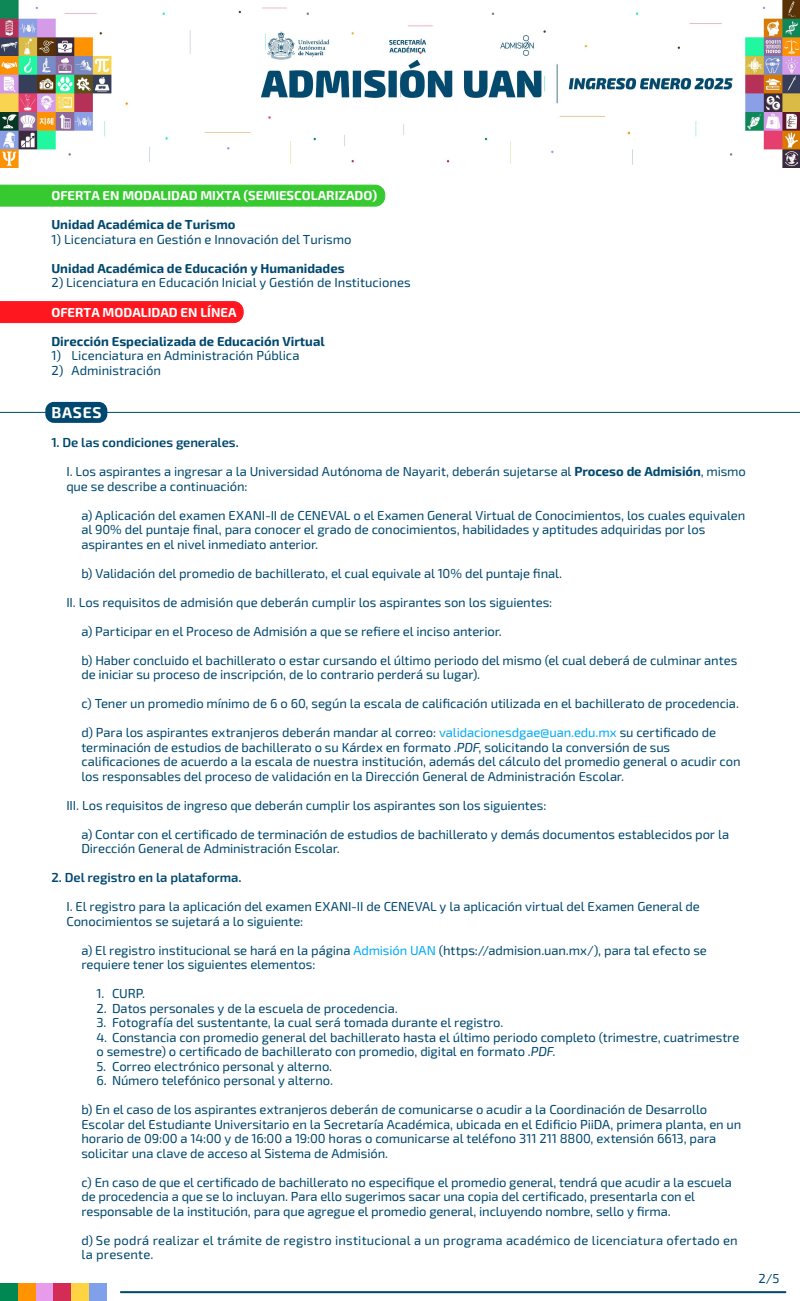
<style>
.page{position:relative;width:800px;height:1301px;background:#fff}
.page>*{position:absolute;margin:0;border:0;box-sizing:border-box;transform-origin:0 0}
.t1{font:700 15.5px "Exo 2";letter-spacing:.05em;color:#fff}
.t2{font:13px/14.5px "Exo 2";letter-spacing:-.01em;color:#00486f}
.t3{font:13px/14.5px "Exo 2";letter-spacing:.01em;color:#00486f}
.t4{font:700 13px "Exo 2";color:#00486f}
.t5{font:700 13px "Exo 2";color:#fff}
.t6{font:600 13px "Exo 2";letter-spacing:-.005em;color:#00486f}
.s1{font-weight:700}
.s2{color:#00abf8}
.s3{font-style:italic}
</style>
<div class="page">
<div style="left:89px;top:1283px;width:18px;height:17px;background:#80a0e9"></div>
<div style="left:18px;top:1283px;width:18px;height:17px;background:#ff9300"></div>
<div style="left:36px;top:1283px;width:17px;height:17px;background:#e79ceb"></div>
<div style="left:0;top:1283px;width:18px;height:17px;background:#008853"></div>
<div style="left:54px;top:1283px;width:17px;height:17px;background:#d32c56"></div>
<div style="left:71px;top:1283px;width:18px;height:17px;background:#ffd443"></div>
<hr style="left:121px;top:1291px;width:664px;height:2px;background:#00486f">
<img style="left:0;top:0;width:800px;height:167px">
<svg style="left:0;top:184px;width:386px;height:23px;background:#40cb3a"></svg>
<div style="left:0;top:301px;width:244px;height:22px;background:#ff171f"></div>
<div style="left:45px;top:402px;width:62px;height:21px;background:#00486f;border-radius:9px"></div>
<hr style="left:0;top:412px;width:800px;height:1px;background:#00486f">
<p class="t5" style="left:51px;top:187px;width:327px">OFERTA EN MODALIDAD MIXTA (SEMIESCOLARIZADO)</p>
<p class="t4" style="left:51px;top:216px;width:186px">Unidad Académica de Turismo</p>
<p class="t2" style="left:51px;top:232px;width:302px">1) Licenciatura en Gestión e Innovación del Turismo</p>
<p class="t4" style="left:51px;top:259px;width:295px">Unidad Académica de Educación y Humanidades</p>
<p class="t2" style="left:51px;top:275px;width:361px">2) Licenciatura en Educación Inicial y Gestión de Instituciones</p>
<p class="t5" style="left:51px;top:303px;width:187px">OFERTA MODALIDAD EN LÍNEA</p>
<p class="t4" style="left:51px;top:332px;width:275px">Dirección Especializada de Educación Virtual</p>
<p class="t2" style="left:51px;top:348px;width:250px">1) Licenciatura en Administración Pública</p>
<p class="t2" style="left:51px;top:362px;width:111px">2) Administración</p>
<p class="t1" style="left:51px;top:402px;width:52px">BASES</p>
<p class="t6" style="left:51px;top:433px;width:189px">1. De las condiciones generales.</p>
<p class="t2" style="left:66px;top:464px;width:681px">I. Los aspirantes a ingresar a la Universidad Autónoma de Nayarit, deberán sujetarse al <span class="s1">Proceso de Admisión</span>, mismo que se describe a continuación:</p>
<p class="t2" style="left:81px;top:507px;width:665px">a) Aplicación del examen EXANI-II de CENEVAL o el Examen General Virtual de Conocimientos, los cuales equivalen al 90% del puntaje final, para conocer el grado de conocimientos, habilidades y aptitudes adquiridas por los aspirantes en el nivel inmediato anterior.</p>
<p class="t2" style="left:81px;top:565px;width:482px">b) Validación del promedio de bachillerato, el cual equivale al 10% del puntaje final.</p>
<p class="t2" style="left:66px;top:594px;width:487px">II. Los requisitos de admisión que deberán cumplir los aspirantes son los siguientes:</p>
<p class="t2" style="left:81px;top:623px;width:422px">a) Participar en el Proceso de Admisión a que se refiere el inciso anterior.</p>
<p class="t2" style="left:81px;top:652px;width:657px">b) Haber concluido el bachillerato o estar cursando el último periodo del mismo (el cual deberá de culminar antes de iniciar su proceso de inscripción, de lo contrario perderá su lugar).</p>
<p class="t2" style="left:81px;top:696px;width:659px">c) Tener un promedio mínimo de 6 o 60, según la escala de calificación utilizada en el bachillerato de procedencia.</p>
<p class="t2" style="left:81px;top:725px;width:661px">d) Para los aspirantes extranjeros deberán mandar al correo: <span class="s2">validacionesdgae@uan.edu.mx</span> su certificado de terminación de estudios de bachillerato o su Kárdex en formato <span class="s3">.PDF</span>, solicitando la conversión de sus calificaciones de acuerdo a la escala de nuestra institución, además del cálculo del promedio general o acudir con los responsables del proceso de validación en la Dirección General de Administración Escolar.</p>
<p class="t2" style="left:66px;top:797px;width:482px">III. Los requisitos de ingreso que deberán cumplir los aspirantes son los siguientes:</p>
<p class="t2" style="left:81px;top:826px;width:649px">a) Contar con el certificado de terminación de estudios de bachillerato y demás documentos establecidos por la<br>Dirección General de Administración Escolar.</p>
<p class="t6" style="left:51px;top:868px;width:192px">2. Del registro en la plataforma.</p>
<p class="t2" style="left:66px;top:899px;width:635px">I. El registro para la aplicación del examen EXANI-II de CENEVAL y la aplicación virtual del Examen General de<br>Conocimientos se sujetará a lo siguiente:</p>
<p class="t2" style="left:81px;top:942px;width:627px">a) El registro institucional se hará en la página <span class="s2">Admisión UAN</span> (https://admision.uan.mx/), para tal efecto se requiere tener los siguientes elementos:</p>
<p class="t2" style="left:96px;top:986px;width:50px">1. CURP.</p>
<p class="t2" style="left:96px;top:1000px;width:303px">2. Datos personales y de la escuela de procedencia.</p>
<p class="t2" style="left:96px;top:1015px;width:409px">3. Fotografía del sustentante, la cual será tomada durante el registro.</p>
<p class="t2" style="left:96px;top:1029px;width:645px">4. Constancia con promedio general del bachillerato hasta el último periodo completo (trimestre, cuatrimestre o semestre) o certificado de bachillerato con promedio, digital en formato <span class="s3">.PDF</span>.</p>
<p class="t2" style="left:96px;top:1058px;width:237px">5. Correo electrónico personal y alterno.</p>
<p class="t2" style="left:96px;top:1073px;width:238px">6. Número telefónico personal y alterno.</p>
<p class="t2" style="left:81px;top:1102px;width:661px">b) En el caso de los aspirantes extranjeros deberán de comunicarse o acudir a la Coordinación de Desarrollo Escolar del Estudiante Universitario en la Secretaría Académica, ubicada en el Edificio PiiDA, primera planta, en un horario de 09:00 a 14:00 y de 16:00 a 19:00 horas o comunicarse al teléfono 311 211 8800, extensión 6613, para solicitar una clave de acceso al Sistema de Admisión.</p>
<p class="t2" style="left:81px;top:1174px;width:652px">c) En caso de que el certificado de bachillerato no especifique el promedio general, tendrá que acudir a la escuela de procedencia a que se lo incluyan. Para ello sugerimos sacar una copia del certificado, presentarla con el responsable de la institución, para que agregue el promedio general, incluyendo nombre, sello y firma.</p>
<p class="t3" style="left:81px;top:1232px;width:658px">d) Se podrá realizar el trámite de registro institucional a un programa académico de licenciatura ofertado en la presente.</p>
<p class="t2" style="left:759px;top:1270px;width:22px">2/5</p>
</div>
